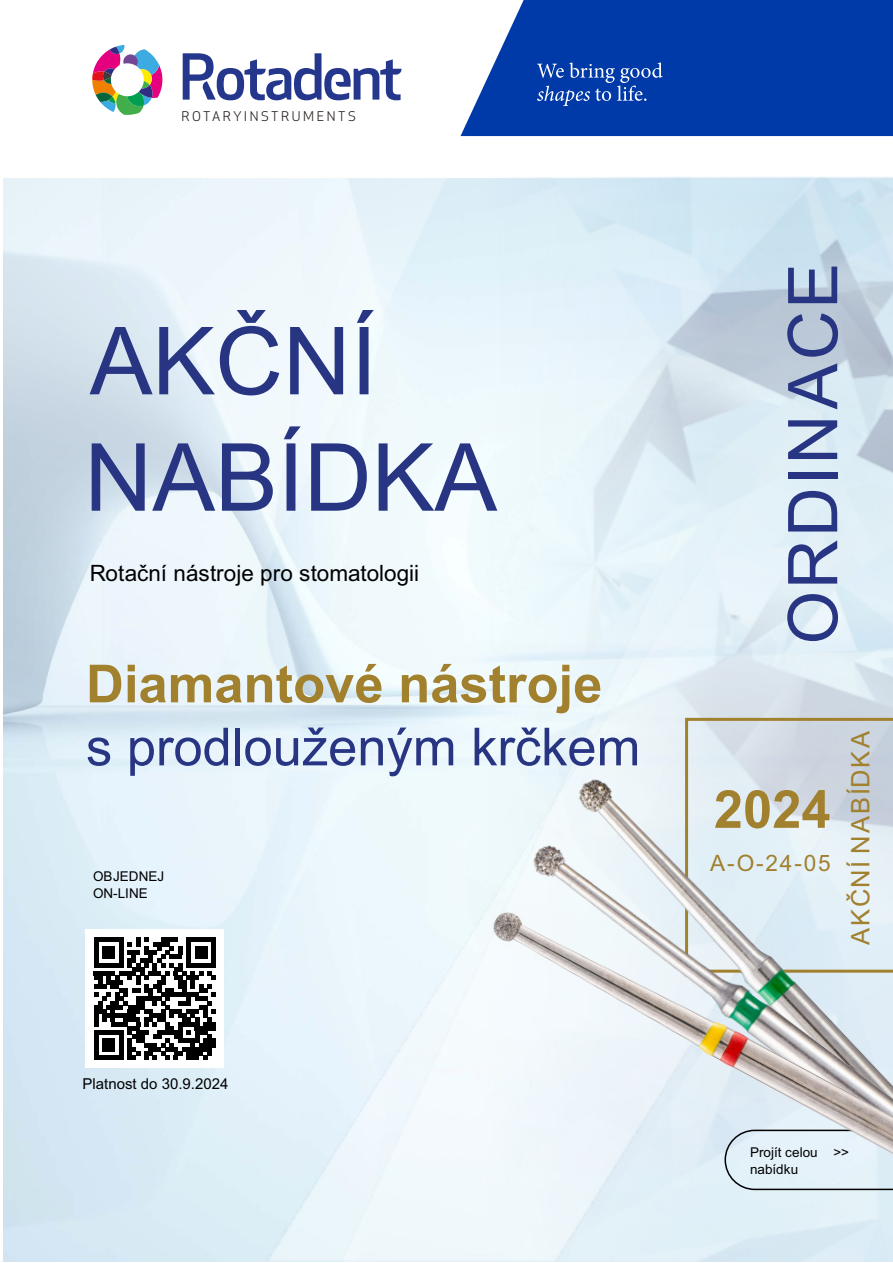
<style>
.page{position:relative;width:893px;height:1263px;background:#fff}
.page>*{position:absolute;margin:0;border:0;box-sizing:border-box;transform-origin:0 0}
.t1{font:94.05px/116.4px "Arial";color:#283583}
.t2{font:68.55px "Arial";letter-spacing:.03em;color:#283583}
.t3{font:700 52.5px "Arial";color:#a1802e}
.t4{font:52.5px "Arial";color:#283583}
.t5{font:25.5px "Arial";letter-spacing:.06em;color:#a1802e}
.t6{font:22.65px "Arial";color:#a1802e}
.t7{font:22.5px "Arial";color:#000}
.t8{font:15px "Arial";color:#000}
.t9{font:13.5px/16.2px "Arial";color:#000}
.t10{font:13.05px "Apex New";letter-spacing:.2em;color:#2b2523}
</style>
<div class="page">
<svg style="left:460px;top:0;width:433px;height:136px;background:#144aaf"></svg>
<svg style="left:537px;top:62px;width:126px;height:44px;background:#2758b5"></svg>
<svg style="left:92px;top:45px;width:70px;height:70px"></svg>
<svg style="left:183px;top:53px;width:218px;height:47px"></svg>
<svg style="left:724px;top:1177px;width:169px;height:14px;background:#cad7dd"></svg>
<svg style="left:94px;top:938px;width:122px;height:122px"></svg>
<svg style="left:684px;top:716px;width:209px;height:45px;background:#cfd4d6"></svg>
<img style="left:562px;top:761px;width:331px;height:72px">
<img style="left:519px;top:833px;width:374px;height:41px">
<img style="left:456px;top:874px;width:437px;height:303px">
<p class="t10" style="left:181px;top:111px;width:176px">ROTARY INSTRUMENTS</p>
<h1 class="t1" style="left:85px;top:312px;width:414px">AKČNÍ<br>NABÍDKA</h1>
<h3 class="t7" style="left:90px;top:565px;width:331px">Rotační nástroje pro stomatologii</h3>
<h2 class="t2" style="left:787px;top:644px;width:383px;rotate:-90deg">ORDINACE</h2>
<h3 class="t3" style="left:86px;top:664px;width:518px">Diamantové nástroje</h3>
<h3 class="t4" style="left:86px;top:727px;width:556px">s prodlouženým krčkem</h3>
<h3 class="t5" style="left:851px;top:945px;width:216px;rotate:-90deg">AKČNÍ NABÍDKA</h3>
<h3 class="t3" style="left:714px;top:789px;width:118px">2024</h3>
<h3 class="t6" style="left:710px;top:854px;width:122px">A-O-24-05</h3>
<p class="t9" style="left:93px;top:868px;width:73px;line-height:17.5px">OBJEDNEJ<br>ON-LINE</p>
<p class="t8" style="left:83px;top:1078px;width:147px">Platnost do 30.9.2024</p>
<p class="t9" style="left:750px;top:1146px;width:101px">Projít celou &gt;&gt; nabídku</p>
</div>
